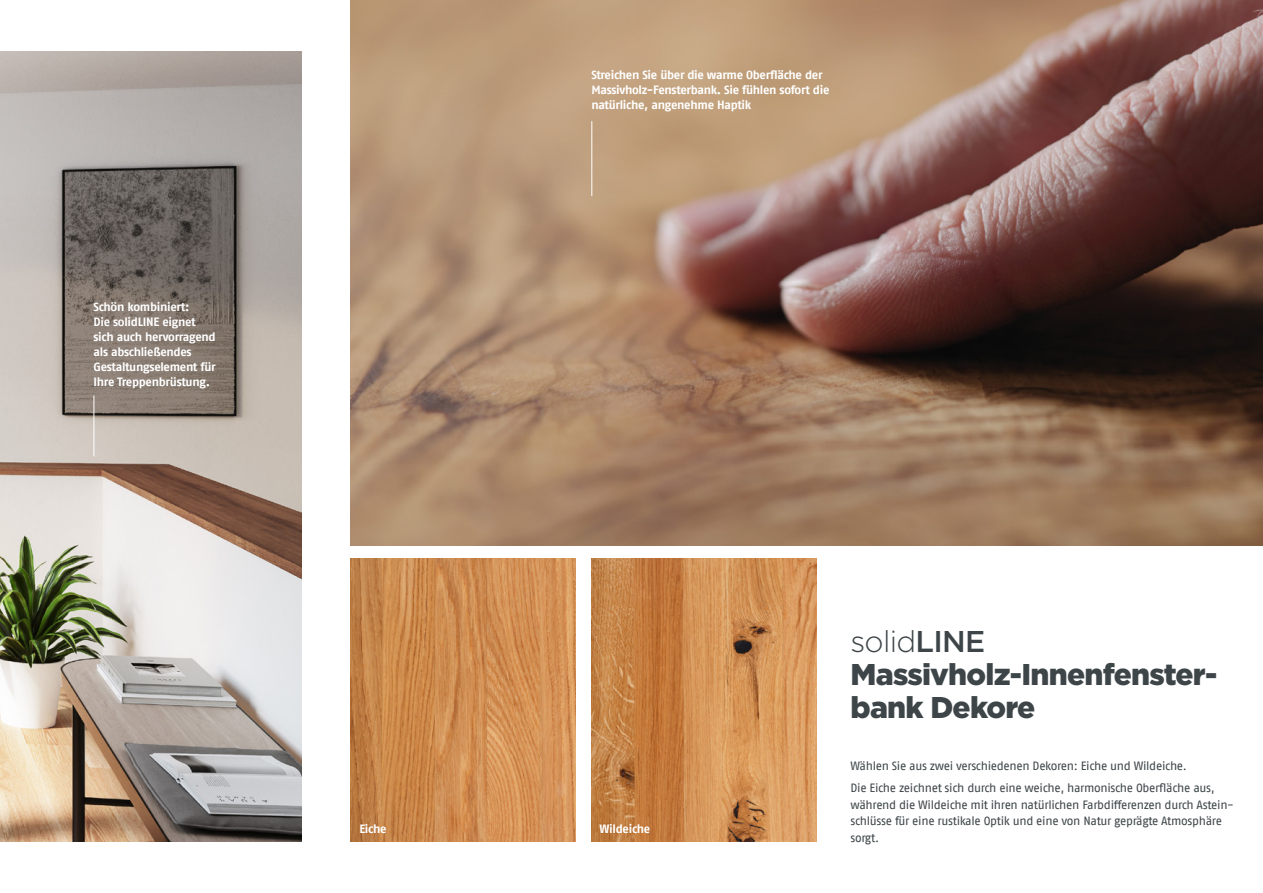
<style>
.page{position:relative;width:1263px;height:893px;background:#fff}
.page>*{position:absolute;margin:0;border:0;box-sizing:border-box;transform-origin:0 0}
.t1{font:900 30px/33px "Gotham";letter-spacing:-.025em;color:#3d4548}
.t2{font:12px/16.5px "Fago OT";letter-spacing:-.025em;color:#3d4548}
.t3{font:700 12px/15px "Fago OT";letter-spacing:-.025em;color:#fff}
.s1{font-weight:300}
.s2{font-weight:500}
</style>
<div class="page">
<img style="left:0;top:52px;width:302px;height:790px">
<img style="left:351px;top:558px;width:225px;height:284px">
<img style="left:591px;top:558px;width:225px;height:284px">
<img style="left:351px;top:0;width:912px;height:545px">
<hr style="left:94px;top:395px;width:1px;height:61px;background:#fff">
<hr style="left:591px;top:121px;width:1px;height:75px;background:#fff">
<p class="t3" style="left:94px;top:299px;width:124px">Schön kombiniert:<br>Die solidLINE eignet sich auch hervorragend als abschließendes<br>Gestaltungselement für<br>Ihre Treppenbrüstung.</p>
<p class="t3" style="left:591px;top:67px;width:240px">Streichen Sie über die warme Oberfläche der<br>Massivholz-Fensterbank. Sie fühlen sofort die natürliche, angenehme Haptik</p>
<p class="t3" style="left:359px;top:822px;width:29px">Eiche</p>
<p class="t3" style="left:600px;top:822px;width:52px">Wildeiche</p>
<h1 class="t1" style="left:850px;top:624px;width:368px"><span class="s1">solid</span><span class="s2">LINE<br></span>Massivholz-Innenfenster&shy;bank Dekore</h1>
<p class="t2" style="left:850px;top:754px;width:366px;line-height:23px">Wählen Sie aus zwei verschiedenen Dekoren: Eiche und Wildeiche.<br>Die Eiche zeichnet sich durch eine weiche, harmonische Oberfläche aus,</p>
<p class="t2" style="left:850px;top:796px;width:385px">während die Wildeiche mit ihren natürlichen Farbdifferenzen durch Astein&shy;schlüsse für eine rustikale Optik und eine von Natur geprägte Atmosphäre sorgt.</p>
</div>
